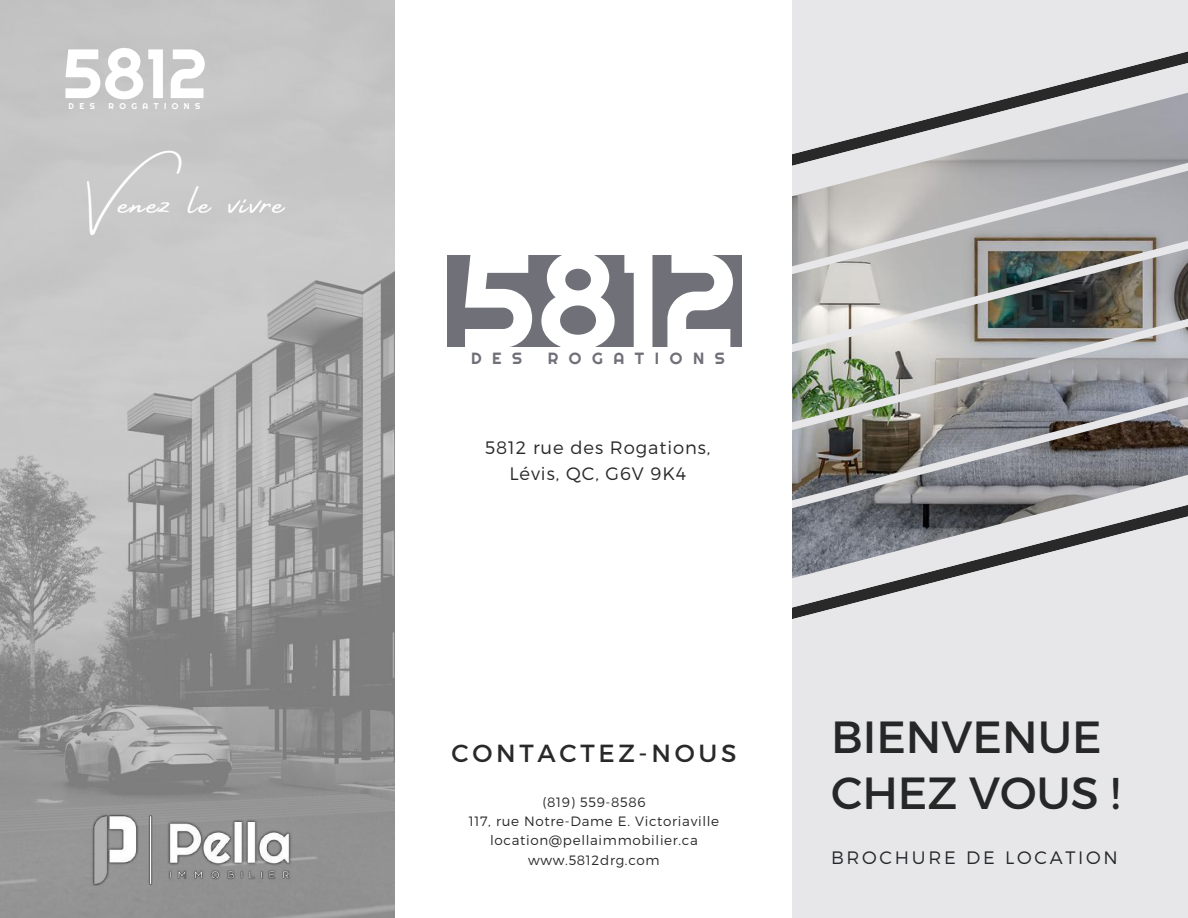
<style>
.page{position:relative;width:1188px;height:918px;background:#e7e7e9}
.page>*{position:absolute;margin:0;border:0;box-sizing:border-box;transform-origin:0 0}
.t1{font:133.65px "Righteous";color:#fff}
.t2{font:69.45px "Righteous";color:#fff}
.t3{font:45px/56.2px "Montserrat";color:#252827}
.t4{font:38.7px "Amsterdam Four";letter-spacing:.05em;color:#fff}
.t5{font:24.75px "Montserrat";letter-spacing:.15em;color:#292929}
.t6{font:300 18px/25.8px "Montserrat";letter-spacing:.05em;color:#292929;text-align:center}
.t7{font:300 18px "Montserrat";letter-spacing:.15em;color:#25282a}
.t8{font:16.2px "Righteous";letter-spacing:.65em;color:#707079}
.t9{font:300 13.5px/19.2px "Montserrat";letter-spacing:.05em;color:#292929;text-align:center}
.t10{font:8.4px "Righteous";letter-spacing:.65em;color:#fff}
</style>
<div class="page">
<img style="left:0;top:0;width:396px;height:918px">
<img style="left:792px;top:172px;width:396px;height:327px">
<svg style="left:792px;top:51px;width:396px;height:121px"></svg>
<svg style="left:792px;top:499px;width:396px;height:120px"></svg>
<div style="left:396px;top:0;width:396px;height:918px;background:#fff"></div>
<div style="left:447px;top:255px;width:294px;height:92px;background:#707079"></div>
<img style="left:87px;top:787px;width:208px;height:125px">
<h2 class="t2" style="left:62px;top:30px;width:147px">5812</h2>
<p class="t10" style="left:69px;top:101px;width:28px">DES</p>
<p class="t10" style="left:108px;top:101px;width:93px">ROGATIONS</p>
<h3 class="t4" style="left:87px;top:182px;width:199px">Venez le vivre</h3>
<h1 class="t1" style="left:459px;top:216px;width:281px">5812</h1>
<p class="t8" style="left:471px;top:348px;width:53px">DES</p>
<p class="t8" style="left:548px;top:348px;width:178px">ROGATIONS</p>
<h3 class="t6" style="left:485px;top:434px;width:227px">5812 rue des Rogations,<br>Lévis, QC, G6V 9K4</h3>
<h3 class="t5" style="left:451px;top:737px;width:287px">CONTACTEZ-NOUS</h3>
<p class="t9" style="left:469px;top:792px;width:252px">(819) 559-8586<br>117, rue Notre-Dame E. Victoriaville location@pellaimmobilier.ca www.5812drg.com</p>
<h3 class="t3" style="left:831px;top:706px;width:290px">BIENVENUE<br>CHEZ VOUS !</h3>
<h3 class="t7" style="left:831px;top:846px;width:288px">BROCHURE DE LOCATION</h3>
</div>
